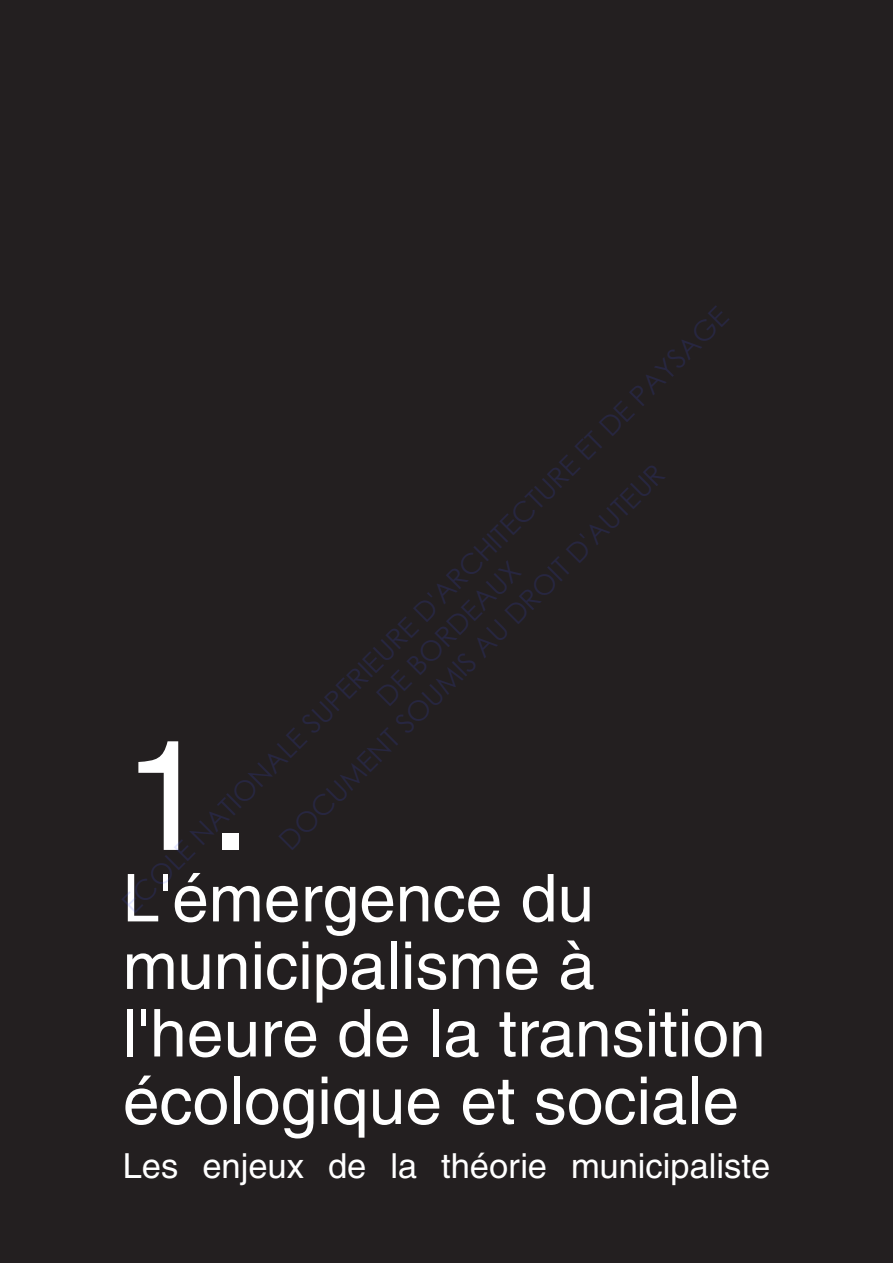
<style>
.page{position:relative;width:893px;height:1263px;background:#231f20}
.page>*{position:absolute;margin:0;border:0;box-sizing:border-box;transform-origin:0 0}
.t1{font:154.5px "Helvetica";color:#fff}
.t2{font:66px/67.5px "Helvetica";color:#fff}
.t3{font:34.5px "Helvetica";color:#fff}
.t4{font:27.6px/33px "Century Gothic";color:rgb(64 84 255/.15);text-align:center}
</style>
<div class="page">
<p class="t4" style="left:115px;top:896px;width:845px;rotate:-45deg">ECOLE NATIONALE SUPERIEURE D'ARCHITECTURE ET DE PAYSAGE<br>DE BORDEAUX<br>DOCUMENT SOUMIS AU DROIT D'AUTEUR</p>
<p class="t1" style="left:123px;top:706px;width:130px">1.</p>
<p class="t2" style="left:123px;top:864px;width:644px">L'émergence du municipalisme à l'heure de la transition écologique et sociale</p>
<p class="t3" style="left:123px;top:1146px;width:649px">Les enjeux de la théorie municipaliste</p>
</div>
